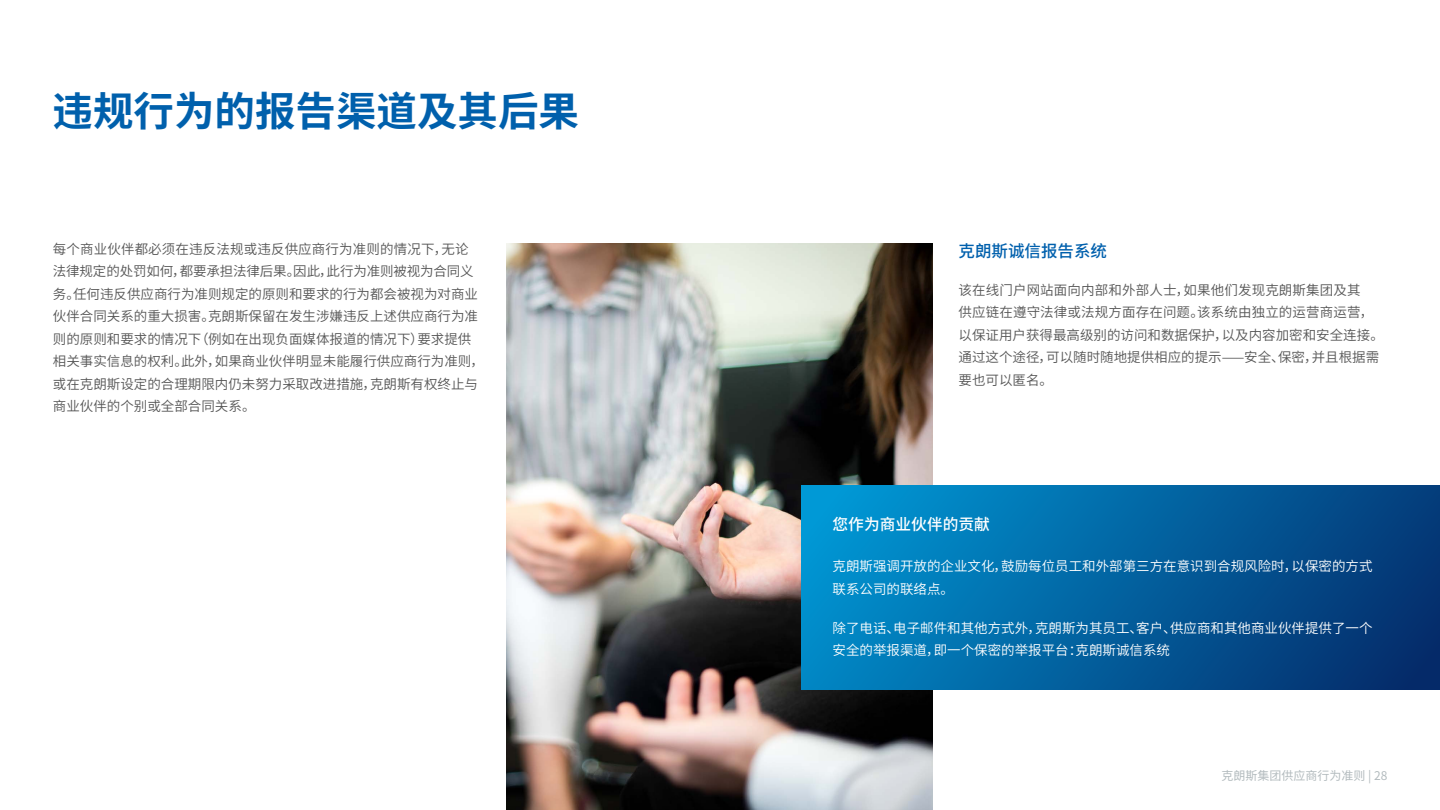
<style>
.page{position:relative;width:1440px;height:810px;background:#fff}
.page>*{position:absolute;margin:0;border:0;box-sizing:border-box;transform-origin:0 0}
.t1{font:700 40.5px "Noto Sans CJ Ksc";color:#0060ac}
.t2{font:500 16.5px "Noto Sans CJ Ksc";color:#0060ad}
.t3{font:500 15.75px "Noto Sans CJ Ksc";color:#fff}
.t4{font:600 13.5px/22.5px "Noto Sans CJ Ksc";color:#555}
.t5{font:600 13.5px/22.5px "Noto Sans CJ Ksc";color:#fff}
.t6{font:12px "Noto Sans CJ Ksc";color:#b3bbbe}
</style>
<div class="page">
<img style="left:506px;top:243px;width:427px;height:567px">
<div style="left:801px;top:486px;width:639px;height:204px;background:linear-gradient(to right,#0093d0,#053170)"></div>
<h1 class="t1" style="left:52px;top:88px;width:528px">违规行为的报告渠道及其后果</h1>
<p class="t4" style="left:53px;top:238px;width:433px">每个商业伙伴都必须在违反法规或违反供应商行为准则的情况下，无论法律规定的处罚如何，都要承担法律后果。因此，此行为准则被视为合同义务。任何违反供应商行为准则规定的原则和要求的行为都会被视为对商业伙伴合同关系的重大损害。克朗斯保留在发生涉嫌违反上述供应商行为准则的原则和要求的情况下（例如在出现负面媒体报道的情况下）要求提供相关事实信息的权利。此外，如果商业伙伴明显未能履行供应商行为准则，或在克朗斯设定的合理期限内仍未努力采取改进措施，克朗斯有权终止与商业伙伴的个别或全部合同关系。</p>
<p class="t2" style="left:958px;top:242px;width:150px">克朗斯诚信报告系统</p>
<p class="t4" style="left:958px;top:279px;width:427px">该在线门户网站面向内部和外部人士，如果他们发现克朗斯集团及其<br>供应链在遵守法律或法规方面存在问题。该系统由独立的运营商运营，以保证用户获得最高级别的访问和数据保护，以及内容加密和安全连接。通过这个途径，可以随时随地提供相应的提示——安全、保密，并且根据需要也可以匿名。</p>
<p class="t3" style="left:832px;top:515px;width:159px">您作为商业伙伴的贡献</p>
<p class="t5" style="left:832px;top:555px;width:541px">克朗斯强调开放的企业文化，鼓励每位员工和外部第三方在意识到合规风险时，以保密的方式联系公司的联络点。</p>
<p class="t5" style="left:832px;top:617px;width:541px">除了电话、电子邮件和其他方式外，克朗斯为其员工、客户、供应商和其他商业伙伴提供了一个安全的举报渠道，即一个保密的举报平台：克朗斯诚信系统</p>
<p class="t6" style="left:1221px;top:769px;width:168px">克朗斯集团供应商行为准则 | 28</p>
</div>
